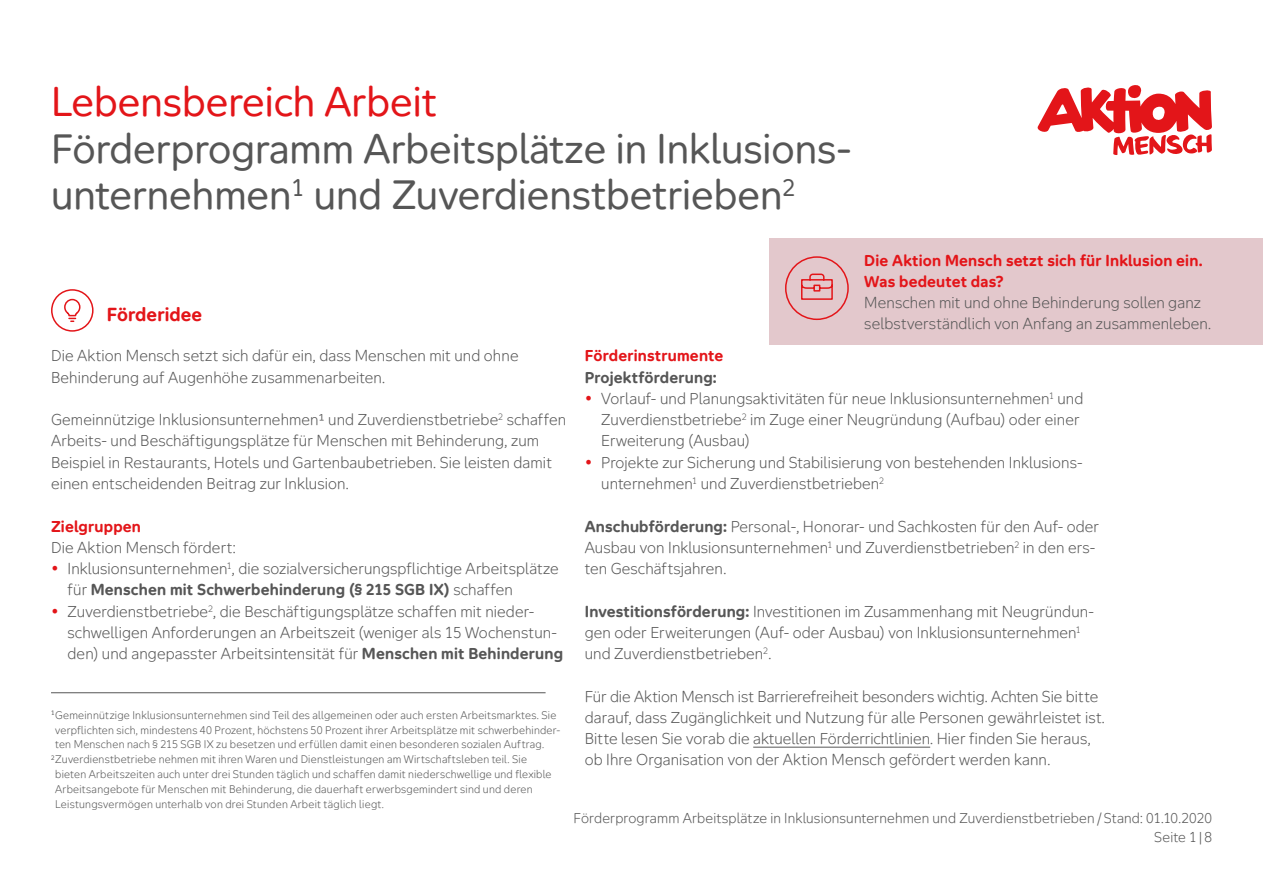
<style>
.page{position:relative;width:1263px;height:893px;background:#fff}
.page>*{position:absolute;margin:0;border:0;box-sizing:border-box;transform-origin:0 0}
.t1{font:39px/46.8px "Aktion Mensch";color:#565656}
.t2{font:700 18px "Aktion Mensch";letter-spacing:.005em;color:#e31519}
.t3{font:300 15px/21.3px "Aktion Mensch";letter-spacing:.005em;color:#565656}
.t4{font:700 15px/21.3px "Aktion Mensch";letter-spacing:.01em;color:#e31519}
.t5{font:700 15px "Aktion Mensch";letter-spacing:.01em;color:#565656}
.t6{font:300 13.5px/19.2px "Aktion Mensch";letter-spacing:.01em;color:#565656;text-align:right}
.t7{font:300 10.5px/14.9px "Aktion Mensch";letter-spacing:.02em;color:#565656}
.s1{color:#e31519}
.s2{font-weight:700;color:#e31519}
.s3{font-weight:700}
</style>
<div class="page">
<div style="left:770px;top:238px;width:493px;height:106px;background:#e3c8cc"></div>
<hr style="left:753px;top:747px;width:177px;height:1px;background:#565656">
<hr style="left:51px;top:692px;width:495px;height:1px;background:#565656">
<svg style="left:1037px;top:85px;width:175px;height:70px"></svg>
<div style="left:51px;top:289px;width:43px;height:43px;border:2px solid #e31519;border-radius:50%"></div>
<svg style="left:64px;top:298px;width:17px;height:24px"></svg>
<svg style="left:785px;top:256px;width:64px;height:65px"></svg>
<h1 class="t1" style="left:51px;top:77px;width:800px"><span class="s1">Lebensbereich Arbeit<br></span>Förderprogramm Arbeitsplätze in Inklusions&shy;unternehmen<sup>1</sup> und Zuverdienstbetrieben<sup>2</sup></h1>
<h2 class="t2" style="left:107px;top:302px;width:97px">Förderidee</h2>
<p class="t3" style="left:51px;top:345px;width:469px">Die Aktion Mensch setzt sich dafür ein, dass Menschen mit und ohne<br>Behinderung auf Augenhöhe zusammenarbeiten.</p>
<p class="t3" style="left:51px;top:409px;width:517px">Gemeinnützige Inklusionsunternehmen1 und Zuverdienstbetriebe<sup>2</sup> schaffen Arbeits- und Beschäftigungsplätze für Menschen mit Behinderung, zum Beispiel in Restaurants, Hotels und Gartenbaubetrieben. Sie leisten damit einen entscheidenden Beitrag zur Inklusion.</p>
<h3 class="t4" style="left:51px;top:515px;width:92px">Zielgruppen</h3>
<p class="t3" style="left:51px;top:537px;width:186px">Die Aktion Mensch fördert:</p>
<p class="t3" style="left:68px;top:558px;width:493px;text-indent:-17px"><span class="s2">•</span> Inklusionsunternehmen<sup>1</sup>, die sozialversicherungspflichtige Arbeitsplätze für <span class="s3">Menschen mit Schwerbehinderung (§ 215 SGB IX)</span> schaffen</p>
<p class="t3" style="left:68px;top:600px;width:497px;text-indent:-16px"><span class="s2">•</span> Zuverdienstbetriebe<sup>2</sup>, die Beschäftigungsplätze schaffen mit nieder&shy;schwelligen Anforderungen an Arbeitszeit (weniger als 15 Wochenstun&shy;den) und angepasster Arbeitsintensität für <span class="s3">Menschen mit Behinderung</span></p>
<p class="t7" style="left:55px;top:707px;width:506px;text-indent:-4px"><sup>1</sup> Gemeinnützige Inklusionsunternehmen sind Teil des allgemeinen oder auch ersten Arbeitsmarktes. Sie verpflichten sich, mindestens 40 Prozent, höchstens 50 Prozent ihrer Arbeitsplätze mit schwerbehinder&shy;ten Menschen nach § 215 SGB IX zu besetzen und erfüllen damit einen besonderen sozialen Auftrag.</p>
<p class="t7" style="left:55px;top:752px;width:498px;text-indent:-4px"><sup>2</sup> Zuverdienstbetriebe nehmen mit ihren Waren und Dienstleistungen am Wirtschaftsleben teil. Sie bieten Arbeitszeiten auch unter drei Stunden täglich und schaffen damit niederschwellige und flexible Arbeitsangebote für Menschen mit Behinderung, die dauerhaft erwerbsgemindert sind und deren Leistungsvermögen unterhalb von drei Stunden Arbeit täglich liegt.</p>
<h2 class="t4" style="left:864px;top:249px;width:340px">Die Aktion Mensch setzt sich für Inklusion ein.<br>Was bedeutet das?</h2>
<p class="t3" style="left:864px;top:292px;width:348px">Menschen mit und ohne Behinderung sollen ganz selbstverständlich von Anfang an zusammenleben.</p>
<h3 class="t4" style="left:585px;top:345px;width:140px">Förderinstrumente</h3>
<h4 class="t5" style="left:585px;top:367px;width:134px">Projektförderung:</h4>
<p class="t3" style="left:601px;top:388px;width:484px;text-indent:-17px"><span class="s2">•</span> Vorlauf- und Planungsaktivitäten für neue Inklusionsunternehmen<sup>1</sup> und<br>Zuverdienstbetriebe<sup>2</sup> im Zuge einer Neugründung (Aufbau) oder einer<br>Erweiterung (Ausbau)</p>
<p class="t3" style="left:601px;top:452px;width:482px;text-indent:-16px"><span class="s2">•</span> Projekte zur Sicherung und Stabilisierung von bestehenden Inklusions&shy;unternehmen<sup>1</sup> und Zuverdienstbetrieben<sup>2</sup></p>
<h4 class="t3" style="left:585px;top:515px;width:516px"><span class="s3">Anschubförderung:</span> Personal-, Honorar- und Sachkosten für den Auf- oder</h4>
<p class="t3" style="left:585px;top:537px;width:512px">Ausbau von Inklusionsunternehmen<sup>1</sup> und Zuverdienstbetrieben<sup>2</sup> in den ers&shy;ten Geschäftsjahren.</p>
<h4 class="t3" style="left:585px;top:600px;width:510px"><span class="s3">Investitionsförderung:</span> Investitionen im Zusammenhang mit Neugründun-</h4>
<p class="t3" style="left:585px;top:622px;width:498px">gen oder Erweiterungen (Auf- oder Ausbau) von Inklusionsunternehmen<sup>1 </sup>und Zuverdienstbetrieben<sup>2</sup>.</p>
<p class="t3" style="left:585px;top:685px;width:522px">Für die Aktion Mensch ist Barrierefreiheit besonders wichtig. Achten Sie bitte darauf, dass Zugänglichkeit und Nutzung für alle Personen gewährleistet ist.<br>Bitte lesen Sie vorab die aktuellen Förderrichtlinien. Hier finden Sie heraus, ob Ihre Organisation von der Aktion Mensch gefördert werden kann.</p>
<p class="t6" style="left:573px;top:808px;width:640px">Förderprogramm Arbeitsplätze in Inklusionsunternehmen und Zuverdienstbetrieben / Stand: 01.10.2020<br>Seite 1|8</p>
</div>
